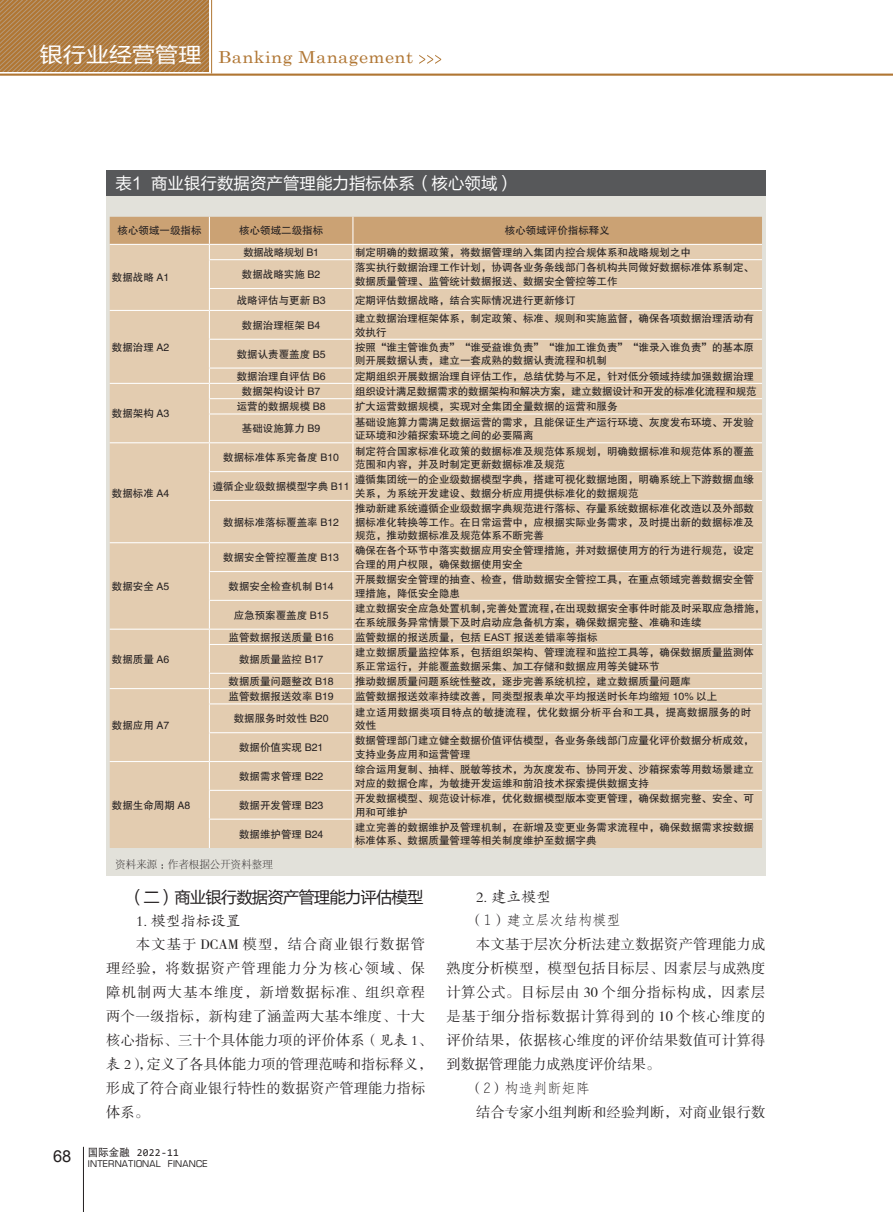
<style>
.page{position:relative;width:893px;height:1212px;background:#fff}
.page>*{position:absolute;margin:0;border:0;box-sizing:border-box;transform-origin:0 0}
.t1{font:16.5px "Century Schoolbook";letter-spacing:.025em;color:#b07633;scale:1.1 1}
.t2{font:16.5px "FZLTHK GBK1 0";color:#fff}
.t3{font:16.5px "FZLTHK GBK1 0";letter-spacing:-.06em;color:#231f20}
.t4{font:15px "FZKTJW GB1 0";color:#231f20}
.t5{font:14.25px/24px "FZSSJW GB1 0";letter-spacing:.02em;color:#231f20}
.t6{font:14.25px "FZFSJW GB1 0";color:#231f20}
.t7{font:10.5px/13.5px "FZHTJW GB1 0";color:#231f20}
.t8{font:10.5px "FZHTJW GB1 0";letter-spacing:-.02em;color:#231f20}
.t9{font:10.5px/13.5px "FZHTJW GB1 0";letter-spacing:.02em;color:#231f20}
.t10{font:10.5px "FZSYJW GB1 0";color:#231f20}
.t11{font:10.5px "Consolas";letter-spacing:.025em;color:#231f20}
.t12{font:10.5px "FZHTJW GB1 0";letter-spacing:-.04em;color:#231f20}
.t13{font:9px "Eurostile";letter-spacing:.025em;color:#231f20}
.s1{font-family:"FZLTHJW GB1 0";font-size:21px;color:#fff}
.s2{font-family:"FZKTJW GB1 0"}
.s3{font-family:"DFP Hei W5 GB"}
</style>
<div class="page">
<hr style="left:0;top:74px;width:893px;height:2px;background:#b07633">
<svg style="left:419px;top:55px;width:22px;height:9px"></svg>
<hr style="left:211px;top:0;width:1px;height:73px;background:#b07633">
<hr style="left:83px;top:1147px;width:1px;height:65px;background:#231f20">
<svg style="left:0;top:0;width:209px;height:72px;background:#b18048"></svg>
<div style="left:106px;top:183px;width:659px;height:692px;background:#e2e1da"></div>
<div style="left:106px;top:170px;width:659px;height:26px;background:#57585a"></div>
<div style="left:110px;top:500px;width:652px;height:348px;background:#e3ccb0"></div>
<hr style="left:209px;top:500px;width:144px;height:1px;background:#fff">
<hr style="left:353px;top:500px;width:409px;height:1px;background:#fff">
<hr style="left:352px;top:501px;width:1px;height:41px;background:#fff">
<hr style="left:209px;top:542px;width:144px;height:1px;background:#fff">
<hr style="left:353px;top:542px;width:409px;height:1px;background:#fff">
<hr style="left:209px;top:571px;width:144px;height:1px;background:#fff">
<hr style="left:353px;top:571px;width:409px;height:1px;background:#fff">
<svg style="left:352px;top:543px;width:1px;height:305px"></svg>
<hr style="left:209px;top:600px;width:144px;height:1px;background:#fff">
<hr style="left:209px;top:629px;width:144px;height:1px;background:#fff">
<hr style="left:209px;top:644px;width:144px;height:1px;background:#fff">
<hr style="left:209px;top:673px;width:144px;height:1px;background:#fff">
<hr style="left:209px;top:688px;width:144px;height:1px;background:#fff">
<hr style="left:209px;top:703px;width:144px;height:1px;background:#fff">
<hr style="left:209px;top:732px;width:144px;height:1px;background:#fff">
<hr style="left:209px;top:761px;width:144px;height:1px;background:#fff">
<hr style="left:209px;top:790px;width:144px;height:1px;background:#fff">
<hr style="left:209px;top:819px;width:144px;height:1px;background:#fff">
<hr style="left:353px;top:600px;width:409px;height:1px;background:#fff">
<hr style="left:353px;top:629px;width:409px;height:1px;background:#fff">
<hr style="left:353px;top:644px;width:409px;height:1px;background:#fff">
<hr style="left:353px;top:673px;width:409px;height:1px;background:#fff">
<hr style="left:353px;top:688px;width:409px;height:1px;background:#fff">
<hr style="left:353px;top:703px;width:409px;height:1px;background:#fff">
<hr style="left:353px;top:732px;width:409px;height:1px;background:#fff">
<hr style="left:353px;top:761px;width:409px;height:1px;background:#fff">
<hr style="left:353px;top:790px;width:409px;height:1px;background:#fff">
<hr style="left:353px;top:819px;width:409px;height:1px;background:#fff">
<svg style="left:110px;top:217px;width:652px;height:283px;background:#e1c9ad"></svg>
<hr style="left:209px;top:501px;width:1px;height:41px;background:#fff">
<hr style="left:110px;top:542px;width:99px;height:1px;background:#fff">
<hr style="left:110px;top:629px;width:99px;height:1px;background:#fff">
<hr style="left:110px;top:688px;width:99px;height:1px;background:#fff">
<hr style="left:110px;top:761px;width:99px;height:1px;background:#fff">
<svg style="left:209px;top:543px;width:1px;height:305px"></svg>
<hr style="left:110px;top:244px;width:99px;height:1px;background:#fff">
<hr style="left:209px;top:244px;width:144px;height:1px;background:#fff">
<hr style="left:353px;top:244px;width:409px;height:1px;background:#fff">
<h1 class="t1" style="left:40px;top:43px;width:341px"><span class="s1">银行业经营管理</span> Banking Management</h1>
<h1 class="t2" style="left:115px;top:174px;width:400px">表1 商业银行数据资产管理能力指标体系（核心领域）</h1>
<p class="t7" style="left:118px;top:224px;width:85px">核心领域一级指标</p>
<p class="t7" style="left:239px;top:224px;width:85px">核心领域二级指标</p>
<p class="t7" style="left:505px;top:224px;width:106px">核心领域评价指标释义</p>
<p class="t7" style="left:112px;top:271px;width:59px">数据战略 A1</p>
<p class="t12" style="left:243px;top:247px;width:77px">数据战略规划 B1</p>
<p class="t7" style="left:355px;top:246px;width:337px">制定明确的数据政策，将数据管理纳入集团内控合规体系和战略规划之中</p>
<p class="t7" style="left:242px;top:268px;width:80px">数据战略实施 B2</p>
<p class="t7" style="left:355px;top:261px;width:400px">落实执行数据治理工作计划，协调各业务条线部门各机构共同做好数据标准体系制定、数据质量管理、监管统计数据报送、数据安全管控等工作</p>
<p class="t7" style="left:237px;top:293px;width:90px">战略评估与更新 B3</p>
<p class="t7" style="left:355px;top:293px;width:222px">定期评估数据战略，结合实际情况进行更新修订</p>
<p class="t7" style="left:112px;top:341px;width:59px">数据治理 A2</p>
<p class="t7" style="left:112px;top:407px;width:59px">数据架构 A3</p>
<p class="t7" style="left:112px;top:486px;width:59px">数据标准 A4</p>
<p class="t7" style="left:112px;top:580px;width:59px">数据安全 A5</p>
<p class="t7" style="left:112px;top:653px;width:59px">数据质量 A6</p>
<p class="t7" style="left:112px;top:719px;width:59px">数据应用 A7</p>
<p class="t7" style="left:112px;top:798px;width:80px">数据生命周期 A8</p>
<p class="t7" style="left:242px;top:319px;width:80px">数据治理框架 B4</p>
<p class="t7" style="left:355px;top:312px;width:400px">建立数据治理框架体系，制定政策、标准、规则和实施监督，确保各项数据治理活动有效执行</p>
<p class="t7" style="left:237px;top:347px;width:90px">数据认责覆盖度 B5</p>
<p class="t7" style="left:355px;top:341px;width:400px">按照“谁主管谁负责”“谁受益谁负责”“谁加工谁负责”“谁录入谁负责”的基本原则开展数据认责，建立一套成熟的数据认责流程和机制</p>
<p class="t7" style="left:237px;top:369px;width:90px">数据治理自评估 B6</p>
<p class="t7" style="left:355px;top:369px;width:400px">定期组织开展数据治理自评估工作，总结优势与不足，针对低分领域持续加强数据治理</p>
<p class="t7" style="left:242px;top:385px;width:80px">数据架构设计 B7</p>
<p class="t8" style="left:355px;top:386px;width:403px">组织设计满足数据需求的数据架构和解决方案，建立数据设计和开发的标准化流程和规范</p>
<p class="t7" style="left:237px;top:400px;width:90px">运营的数据规模 B8</p>
<p class="t7" style="left:355px;top:400px;width:264px">扩大运营数据规模，实现对全集团全量数据的运营和服务</p>
<p class="t7" style="left:242px;top:422px;width:80px">基础设施算力 B9</p>
<p class="t7" style="left:355px;top:415px;width:400px">基础设施算力需满足数据运营的需求，且能保证生产运行环境、灰度发布环境、开发验证环境和沙箱探索环境之间的必要隔离</p>
<p class="t7" style="left:223px;top:451px;width:117px">数据标准体系完备度 B10</p>
<p class="t7" style="left:355px;top:444px;width:400px">制定符合国家标准化政策的数据标准及规范体系规划，明确数据标准和规范体系的覆盖范围和内容，并及时制定更新数据标准及规范</p>
<p class="t7" style="left:213px;top:480px;width:138px">遵循企业级数据模型字典 B11</p>
<p class="t7" style="left:355px;top:473px;width:400px">遵循集团统一的企业级数据模型字典，搭建可视化数据地图，明确系统上下游数据血缘关系，为系统开发建设、数据分析应用提供标准化的数据规范</p>
<p class="t7" style="left:223px;top:515px;width:117px">数据标准落标覆盖率 B12</p>
<p class="t7" style="left:355px;top:502px;width:400px;text-align:justify">推动新建系统遵循企业级数据字典规范进行落标、存量系统数据标准化改造以及外部数据标准化转换等工作。在日常运营中，应根据实际业务需求，及时提出新的数据标准及规范，推动数据标准及规范体系不断完善</p>
<p class="t7" style="left:223px;top:551px;width:117px">数据安全管控覆盖度 B13</p>
<p class="t7" style="left:355px;top:544px;width:400px">确保在各个环节中落实数据应用安全管理措施，并对数据使用方的行为进行规范，设定合理的用户权限，确保数据使用安全</p>
<p class="t7" style="left:229px;top:580px;width:107px">数据安全检查机制 B14</p>
<p class="t7" style="left:355px;top:573px;width:400px">开展数据安全管理的抽查、检查，借助数据安全管控工具，在重点领域完善数据安全管理措施，降低安全隐患</p>
<p class="t7" style="left:234px;top:608px;width:96px">应急预案覆盖度 B15</p>
<p class="t7" style="left:355px;top:602px;width:412px">建立数据安全应急处置机制，完善处置流程，在出现数据安全事件时能及时采取应急措施，在系统服务异常情景下及时启动应急备机方案，确保数据完整、准确和连续</p>
<p class="t7" style="left:229px;top:631px;width:107px">监管数据报送质量 B16</p>
<p class="t7" style="left:355px;top:631px;width:244px">监管数据的报送质量，包括 EAST 报送差错率等指标</p>
<p class="t7" style="left:239px;top:653px;width:86px">数据质量监控 B17</p>
<p class="t7" style="left:355px;top:646px;width:400px">建立数据质量监控体系，包括组织架构、管理流程和监控工具等，确保数据质量监测体系正常运行，并能覆盖数据采集、加工存储和数据应用等关键环节</p>
<p class="t7" style="left:229px;top:675px;width:107px">数据质量问题整改 B18</p>
<p class="t7" style="left:355px;top:675px;width:337px">推动数据质量问题系统性整改，逐步完善系统机控，建立数据质量问题库</p>
<p class="t7" style="left:229px;top:690px;width:107px">监管数据报送效率 B19</p>
<p class="t7" style="left:355px;top:690px;width:364px">监管数据报送效率持续改善，同类型报表单次平均报送时长年均缩短 10% 以上</p>
<p class="t7" style="left:234px;top:712px;width:96px">数据服务时效性 B20</p>
<p class="t9" style="left:355px;top:705px;width:398px">建立适用数据类项目特点的敏捷流程，优化数据分析平台和工具，提高数据服务的时效性</p>
<p class="t7" style="left:239px;top:741px;width:86px">数据价值实现 B21</p>
<p class="t7" style="left:355px;top:734px;width:400px">数据管理部门建立健全数据价值评估模型，各业务条线部门应量化评价数据分析成效，支持业务应用和运营管理</p>
<p class="t7" style="left:239px;top:770px;width:86px">数据需求管理 B22</p>
<p class="t7" style="left:355px;top:763px;width:400px">综合运用复制、抽样、脱敏等技术，为灰度发布、协同开发、沙箱探索等用数场景建立对应的数据仓库，为敏捷开发运维和前沿技术探索提供数据支持</p>
<p class="t7" style="left:239px;top:798px;width:86px">数据开发管理 B23</p>
<p class="t7" style="left:355px;top:792px;width:400px">开发数据模型、规范设计标准，优化数据模型版本变更管理，确保数据完整、安全、可用和可维护</p>
<p class="t7" style="left:239px;top:827px;width:86px">数据维护管理 B24</p>
<p class="t7" style="left:355px;top:821px;width:400px">建立完善的数据维护及管理机制，在新增及变更业务需求流程中，确保数据需求按数据标准体系、数据质量管理等相关制度维护至数据字典</p>
<p class="t10" style="left:115px;top:859px;width:159px">资料来源：作者根据公开资料整理</p>
<h1 class="t3" style="left:128px;top:888px;width:297px">（二）商业银行数据资产管理能力评估模型</h1>
<h2 class="t4" style="left:136px;top:913px;width:106px">1. 模型指标设置</h2>
<h3 class="t5" style="left:106px;top:933px;width:328px;text-indent:30px">本文基于 DCAM 模型，结合商业银行数据管理经验，将数据资产管理能力分为核心领域、保障机制两大基本维度，新增数据标准、组织章程两个一级指标，新构建了涵盖两大基本维度、十大核心指标、三十个具体能力项的评价体系<span class="s2">（见表 1、表 2）</span>，定义了各具体能力项的管理范畴和指标释义，形成了符合商业银行特性的数据资产管理能力指标体系。</h3>
<p class="t11" style="left:88px;top:1145px;width:92px"><span class="s3">国际金融</span> 2022-11</p>
<p class="t13" style="left:53px;top:1158px;width:156px"><sup>68</sup> INTERNATIONAL FINANCE</p>
<h2 class="t4" style="left:476px;top:889px;width:76px">2. 建立模型</h2>
<h3 class="t6" style="left:469px;top:912px;width:153px">（1）建立层次结构模型</h3>
<h3 class="t5" style="left:446px;top:933px;width:320px;text-align:justify;text-indent:30px">本文基于层次分析法建立数据资产管理能力成熟度分析模型，模型包括目标层、因素层与成熟度计算公式。目标层由 30 个细分指标构成，因素层是基于细分指标数据计算得到的 10 个核心维度的评价结果，依据核心维度的评价结果数值可计算得到数据管理能力成熟度评价结果。</h3>
<h3 class="t6" style="left:469px;top:1080px;width:123px">（2）构造判断矩阵</h3>
<h3 class="t5" style="left:476px;top:1101px;width:291px">结合专家小组判断和经验判断，对商业银行数</h3>
</div>
